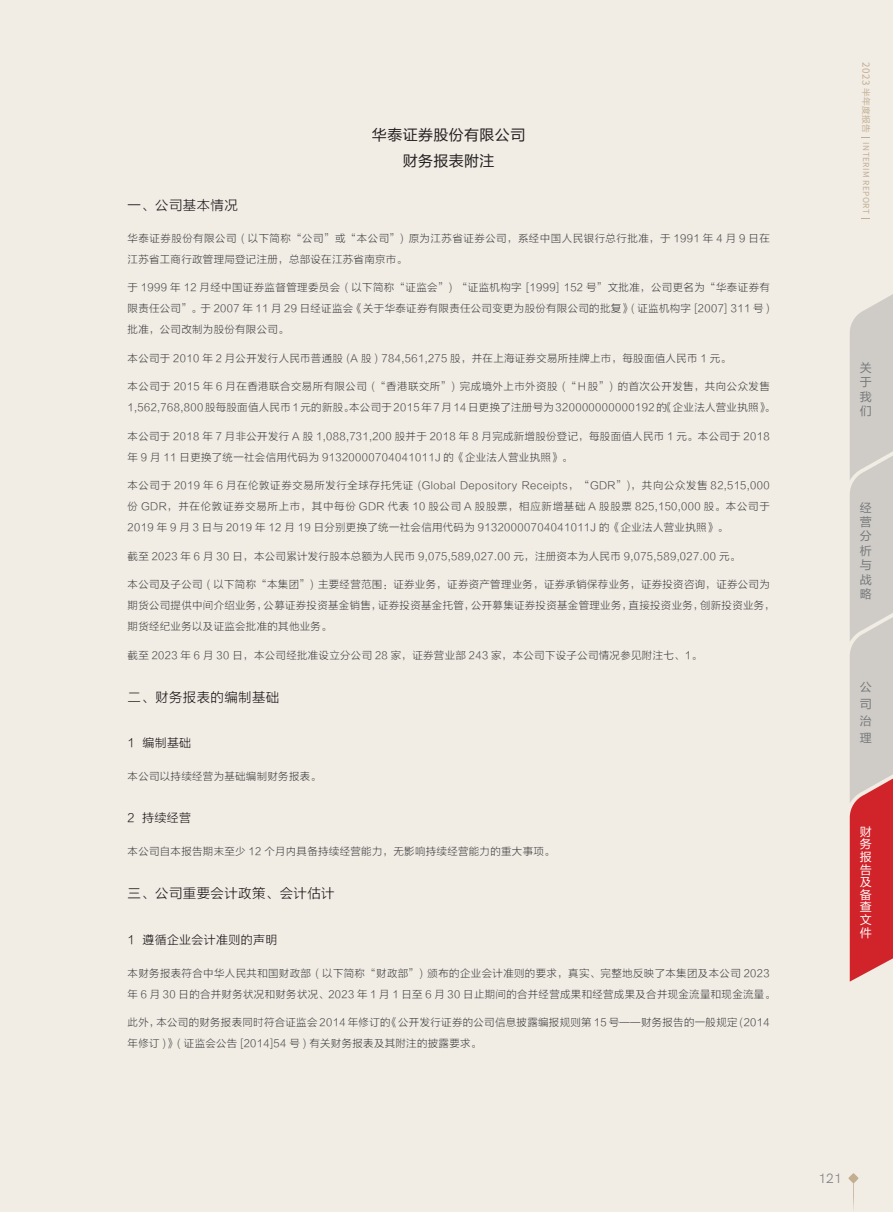
<style>
.page{position:relative;width:893px;height:1212px;background:#f1ece4}
.page>*{position:absolute;margin:0;border:0;box-sizing:border-box;transform-origin:0 0}
.t1{font:15px/25.5px "FZLTHJW GB1 0";letter-spacing:.025em;color:#231f20;text-align:center}
.t2{font:13.5px "FZLTXHK";letter-spacing:.025em;color:#231f20}
.t3{font:13.5px "HK Grotesk";color:#808285}
.t4{font:12px "FZLTXHK";letter-spacing:.025em;color:#231f20}
.t5{font:12px/14.4px "FZLTHJW GB1 0";color:#76787b;text-align:justify}
.t6{font:12px/12.6px "FZLTHJW GB1 0";color:#fff;text-align:justify}
.t7{font:10.5px/21px "FZLTXHK";letter-spacing:.025em;color:#4b4c4d}
.t8{font:10.5px/21px "FZLTXHK";letter-spacing:.045em;color:#4b4c4d}
.t9{font:9.75px "Source Han Sans CN";color:#c3ae92}
.t10{font:8.7px "FZLTHJW GB1 0";letter-spacing:.05em;color:#c3ae92}
.t11{font:8.25px "Source Han Sans CN";letter-spacing:.05em;color:#c3ae92}
</style>
<div class="page">
<svg style="left:848px;top:1173px;width:10px;height:10px"></svg>
<svg style="left:853px;top:1182px;width:1px;height:28px"></svg>
<svg style="left:850px;top:294px;width:43px;height:687px;background:#d1a19f"></svg>
<h1 class="t1" style="left:372px;top:123px;width:155px">华泰证券股份有限公司财务报表附注</h1>
<p class="t2" style="left:128px;top:198px;width:112px">一、公司基本情况</p>
<p class="t8" style="left:128px;top:228px;width:644px">华泰证券股份有限公司 ( 以下简称“公司”或“本公司”) 原为江苏省证券公司，系经中国人民银行总行批准，于 1991 年 4 月 9 日在江苏省工商行政管理局登记注册，总部设在江苏省南京市。</p>
<p class="t7" style="left:128px;top:277px;width:644px;text-align:justify">于 1999 年 12 月经中国证券监督管理委员会 ( 以下简称“证监会”) “证监机构字 [1999] 152 号”文批准，公司更名为“华泰证券有限责任公司”。于 2007 年 11 月 29 日经证监会《关于华泰证券有限责任公司变更为股份有限公司的批复》( 证监机构字 [2007] 311 号 )批准，公司改制为股份有限公司。</p>
<p class="t7" style="left:128px;top:348px;width:605px">本公司于 2010 年 2 月公开发行人民币普通股 (A 股 ) 784,561,275 股，并在上海证券交易所挂牌上市，每股面值人民币 1 元。</p>
<p class="t7" style="left:128px;top:376px;width:649px">本公司于 2015 年 6 月在香港联合交易所有限公司 (“香港联交所”) 完成境外上市外资股 (“Ｈ股”) 的首次公开发售，共向公众发售<br>1,562,768,800 股每股面值人民币 1 元的新股。本公司于 2015 年 7 月 14 日更换了注册号为 320000000000192 的《企业法人营业执照》。</p>
<p class="t7" style="left:128px;top:426px;width:644px">本公司于 2018 年 7 月非公开发行 A 股 1,088,731,200 股并于 2018 年 8 月完成新增股份登记，每股面值人民币 1 元。本公司于 2018年 9 月 11 日更换了统一社会信用代码为 91320000704041011J 的《企业法人营业执照》。</p>
<p class="t7" style="left:128px;top:475px;width:644px;text-align:justify">本公司于 2019 年 6 月在伦敦证券交易所发行全球存托凭证 (Global Depository Receipts，“GDR”)，共向公众发售 82,515,000份 GDR，并在伦敦证券交易所上市，其中每份 GDR 代表 10 股公司 A 股股票，相应新增基础 A 股股票 825,150,000 股。本公司于2019 年 9 月 3 日与 2019 年 12 月 19 日分别更换了统一社会信用代码为 91320000704041011J 的《企业法人营业执照》。</p>
<p class="t7" style="left:128px;top:546px;width:614px">截至 2023 年 6 月 30 日，本公司累计发行股本总额为人民币 9,075,589,027.00 元，注册资本为人民币 9,075,589,027.00 元。</p>
<p class="t7" style="left:128px;top:574px;width:649px">本公司及子公司 ( 以下简称“本集团”) 主要经营范围：证券业务，证券资产管理业务，证券承销保荐业务，证券投资咨询，证券公司为期货公司提供中间介绍业务，公募证券投资基金销售，证券投资基金托管，公开募集证券投资基金管理业务，直接投资业务，创新投资业务，期货经纪业务以及证监会批准的其他业务。</p>
<p class="t7" style="left:128px;top:645px;width:576px">截至 2023 年 6 月 30 日，本公司经批准设立分公司 28 家，证券营业部 243 家，本公司下设子公司情况参见附注七、1。</p>
<p class="t2" style="left:128px;top:690px;width:153px">二、财务报表的编制基础</p>
<p class="t4" style="left:128px;top:736px;width:65px">1 编制基础</p>
<p class="t7" style="left:128px;top:766px;width:195px">本公司以持续经营为基础编制财务报表。</p>
<p class="t4" style="left:128px;top:811px;width:65px">2 持续经营</p>
<p class="t7" style="left:128px;top:841px;width:429px">本公司自本报告期末至少 12 个月内具备持续经营能力，无影响持续经营能力的重大事项。</p>
<p class="t2" style="left:128px;top:886px;width:209px">三、公司重要会计政策、会计估计</p>
<p class="t4" style="left:128px;top:933px;width:151px">1 遵循企业会计准则的声明</p>
<p class="t7" style="left:128px;top:963px;width:649px">本财务报表符合中华人民共和国财政部 ( 以下简称“财政部”) 颁布的企业会计准则的要求，真实、完整地反映了本集团及本公司 2023年 6 月 30 日的合并财务状况和财务状况、2023 年 1 月 1 日至 6 月 30 日止期间的合并经营成果和经营成果及合并现金流量和现金流量。</p>
<p class="t7" style="left:128px;top:1012px;width:644px">此外，本公司的财务报表同时符合证监会 2014 年修订的《公开发行证券的公司信息披露编报规则第 15 号——财务报告的一般规定 (2014年修订 )》( 证监会公告 [2014]54 号 ) 有关财务报表及其附注的披露要求。</p>
<p class="t9" style="left:872px;top:62px;width:25px;rotate:90deg">2023</p>
<p class="t10" style="left:871px;top:88px;width:47px;rotate:90deg">半年度报告</p>
<p class="t11" style="left:871px;top:142px;width:73px;rotate:90deg">INTERIM REPORT</p>
<p class="t5" style="left:860px;top:361px;width:13px">关于我们</p>
<p class="t5" style="left:860px;top:500px;width:13px">经营分析与战略</p>
<p class="t5" style="left:860px;top:679px;width:13px;line-height:16.8px">公司治理</p>
<p class="t6" style="left:860px;top:825px;width:13px">财务报告及备查文件</p>
<p class="t3" style="left:818px;top:1168px;width:25px">121</p>
</div>
